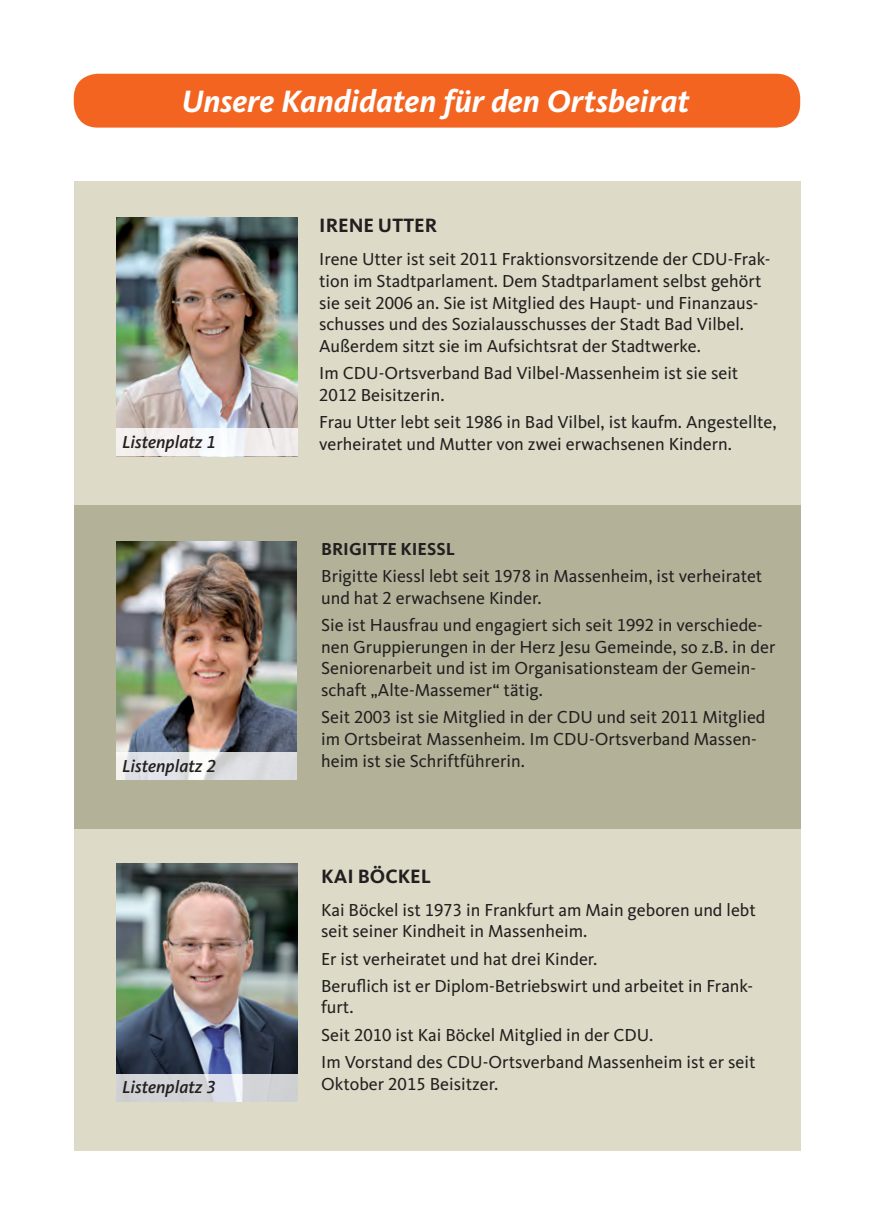
<style>
.page{position:relative;width:874px;height:1225px;background:#fff}
.page>*{position:absolute;margin:0;border:0;box-sizing:border-box;transform-origin:0 0}
.t1{font:italic 700 32px "CDU Kievit Tab";color:#fff}
.t2{font:700 20px "CDU Kievit Tab";color:#231f20}
.t3{font:18px/21.6px "CDU Kievit Tab";color:#231f20}
.t4{font:italic 500 18px "CDU Kievit Tab";color:#231f20}
.t5{font:700 18px "CDU Kievit Tab";color:#231f20}
</style>
<div class="page">
<div style="left:74px;top:827px;width:725px;height:324px;background:#dddbc7"></div>
<div style="left:74px;top:505px;width:725px;height:323px;background:#b3b299"></div>
<div style="left:74px;top:181px;width:725px;height:324px;background:#dddbc7"></div>
<div style="left:74px;top:74px;width:725px;height:54px;background:#f36421;border-radius:24px"></div>
<img style="left:116px;top:218px;width:182px;height:211px">
<img style="left:116px;top:541px;width:180px;height:211px">
<img style="left:116px;top:863px;width:182px;height:210px">
<div style="left:116px;top:429px;width:182px;height:27px;background:linear-gradient(to right,#f4f2f1,#f0eff1)"></div>
<svg style="left:116px;top:752px;width:180px;height:28px;background:#e1e2e5"></svg>
<svg style="left:116px;top:1073px;width:182px;height:28px;fill:#d2d4d7"></svg>
<h1 class="t1" style="left:181px;top:82px;width:509px">Unsere Kandidaten für den Ortsbeirat</h1>
<p class="t4" style="left:122px;top:431px;width:95px">Listenplatz 1</p>
<p class="t4" style="left:122px;top:755px;width:95px">Listenplatz 2</p>
<p class="t4" style="left:122px;top:1076px;width:95px">Listenplatz 3</p>
<p class="t2" style="left:319px;top:214px;width:119px">IRENE UTTER</p>
<p class="t3" style="left:319px;top:249px;width:452px">Irene Utter ist seit 2011 Fraktionsvorsitzende der CDU-Frak&shy;tion im Stadtparlament. Dem Stadtparlament selbst gehört sie seit 2006 an. Sie ist Mitglied des Haupt- und Finanzaus&shy;schusses und des Sozialausschusses der Stadt Bad Vilbel.<br>Außerdem sitzt sie im Aufsichtsrat der Stadtwerke.</p>
<p class="t3" style="left:319px;top:362px;width:420px">Im CDU-Ortsverband Bad Vilbel-Massenheim ist sie seit<br>2012 Beisitzerin.</p>
<p class="t3" style="left:319px;top:411px;width:458px">Frau Utter lebt seit 1986 in Bad Vilbel, ist kaufm. Angestellte, verheiratet und Mutter von zwei erwachsenen Kindern.</p>
<p class="t5" style="left:321px;top:538px;width:135px">BRIGITTE KIESSL</p>
<p class="t3" style="left:321px;top:566px;width:442px">Brigitte Kiessl lebt seit 1978 in Massenheim, ist verheiratet und hat 2 erwachsene Kinder.</p>
<p class="t3" style="left:321px;top:614px;width:455px">Sie ist Hausfrau und engagiert sich seit 1992 in verschiede&shy;nen Gruppierungen in der Herz Jesu Gemeinde, so z.B. in der Seniorenarbeit und ist im Organisationsteam der Gemein&shy;schaft „Alte-Massemer“ tätig.</p>
<p class="t3" style="left:321px;top:706px;width:446px">Seit 2003 ist sie Mitglied in der CDU und seit 2011 Mitglied im Ortsbeirat Massenheim. Im CDU-Ortsverband Massen&shy;heim ist sie Schriftführerin.</p>
<p class="t2" style="left:321px;top:864px;width:111px">KAI BÖCKEL</p>
<p class="t3" style="left:321px;top:899px;width:436px">Kai Böckel ist 1973 in Frankfurt am Main geboren und lebt seit seiner Kindheit in Massenheim.</p>
<p class="t3" style="left:321px;top:945px;width:433px;line-height:27.2px">Er ist verheiratet und hat drei Kinder.<br>Beruflich ist er Diplom-Betriebswirt und arbeitet in Frank-</p>
<p class="t3" style="left:321px;top:994px;width:435px;line-height:27.2px">furt.<br>Seit 2010 ist Kai Böckel Mitglied in der CDU.<br>Im Vorstand des CDU-Ortsverband Massenheim ist er seit</p>
<p class="t3" style="left:321px;top:1073px;width:178px">Oktober 2015 Beisitzer.</p>
</div>
